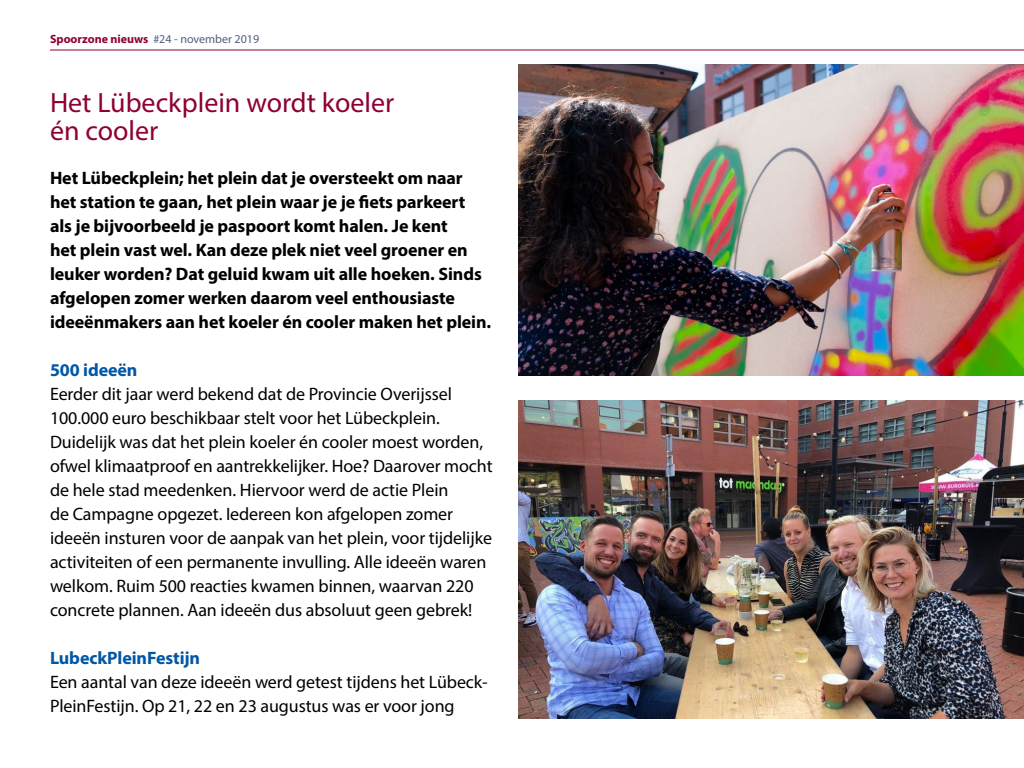
<style>
.page{position:relative;width:1024px;height:768px;background:#fff}
.page>*{position:absolute;margin:0;border:0;box-sizing:border-box;transform-origin:0 0}
.kop_artikel{font:28px/28px "Myriad Pro";color:#8e0034}
.plat{font:18px/24px "Myriad Pro";letter-spacing:-.005em;color:#000}
.lead{font:700 18px/24px "Myriad Pro";letter-spacing:-.005em;color:#000}
.kopje_blauw{font:700 18px "Myriad Pro";letter-spacing:-.005em;color:#0057a5}
.t1{font:12px "Myriad Pro";color:#4e6180}
.s1{font-weight:700;color:#8e0034}
</style>
<div class="page">
<hr style="left:50px;top:50px;width:974px;height:1px;background:#8e0034">
<img style="left:518px;top:64px;width:506px;height:312px">
<img style="left:518px;top:400px;width:506px;height:318px">
<p class="t1" style="left:50px;top:32px;width:211px"><span class="s1">Spoorzone nieuws</span> #24 - november 2019</p>
<p class="kop_artikel" style="left:50px;top:88px;width:346px">Het Lübeckplein wordt koeler én cooler</p>
<p class="lead" style="left:50px;top:165px;width:443px">Het Lübeckplein; het plein dat je oversteekt om naar het station te gaan, het plein waar je je fiets parkeert als je bijvoorbeeld je paspoort komt halen. Je kent<br>het plein vast wel. Kan deze plek niet veel groener en leuker worden? Dat geluid kwam uit alle hoeken. Sinds afgelopen zomer werken daarom veel enthousiaste ideeënmakers aan het koeler én cooler maken het plein.</p>
<p class="kopje_blauw" style="left:50px;top:358px;width:89px">500 ideeën</p>
<p class="plat" style="left:50px;top:382px;width:444px">Eerder dit jaar werd bekend dat de Provincie Overijssel 100.000 euro beschikbaar stelt voor het Lübeckplein.<br>Duidelijk was dat het plein koeler én cooler moest worden, ofwel klimaatproof en aantrekkelijker. Hoe? Daarover mocht de hele stad meedenken. Hiervoor werd de actie Plein<br>de Campagne opgezet. Iedereen kon afgelopen zomer ideeën insturen voor de aanpak van het plein, voor tijdelijke activiteiten of een permanente invulling. Alle ideeën waren welkom. Ruim 500 reacties kwamen binnen, waarvan 220 concrete plannen. Aan ideeën dus absoluut geen gebrek!</p>
<p class="kopje_blauw" style="left:50px;top:646px;width:152px">LubeckPleinFestijn</p>
<p class="plat" style="left:50px;top:670px;width:439px">Een aantal van deze ideeën werd getest tijdens het Lübeck-<br>PleinFestijn. Op 21, 22 en 23 augustus was er voor jong</p>
</div>
